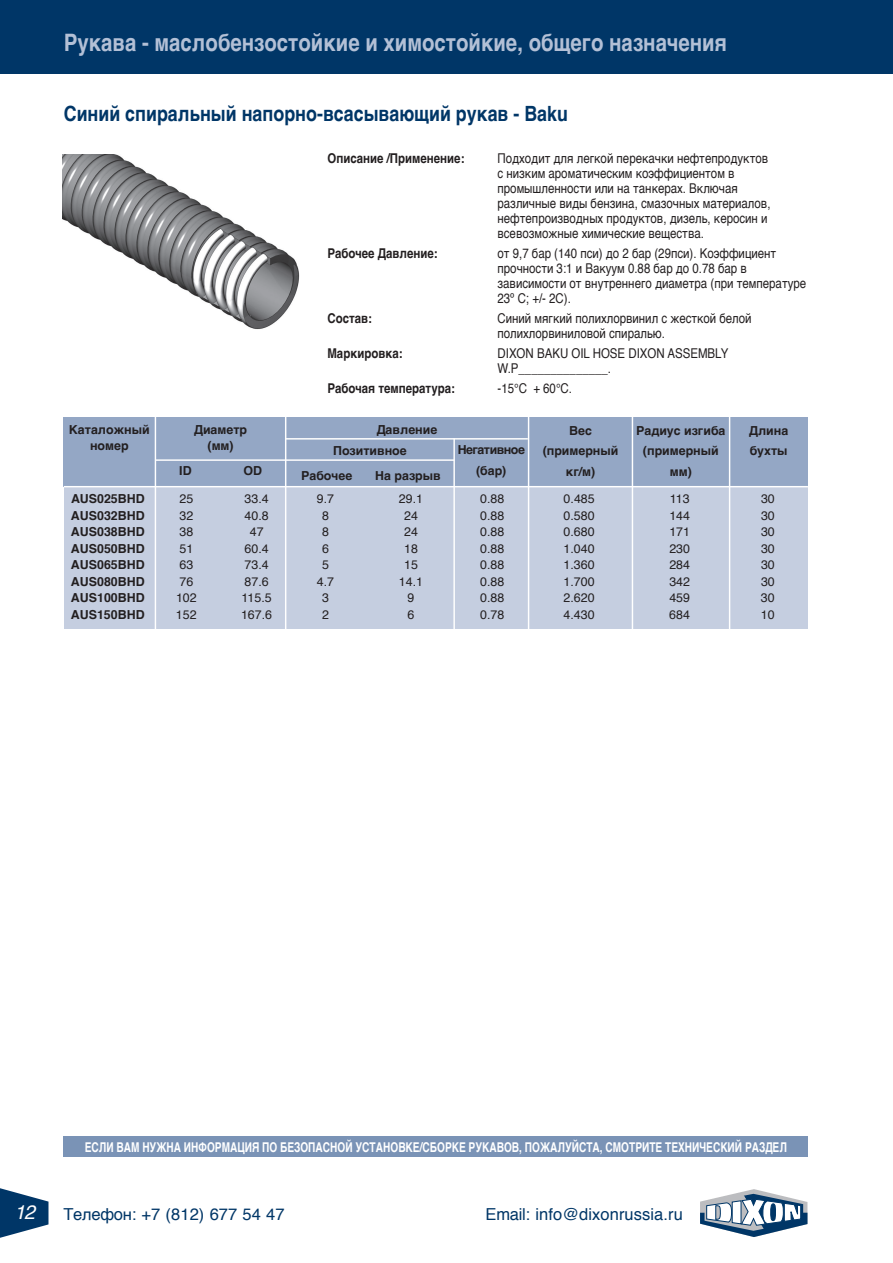
<style>
.page{position:relative;width:893px;height:1263px;background:#fff}
.page>*{position:absolute;margin:0;border:0;box-sizing:border-box;transform-origin:0 0}
.t1{font:700 24px "Helvetica";color:#b3c0d6;scale:.85 1}
.t2{font:700 21px "Helvetica";color:#003667;scale:.85 1}
.t3{font:italic 19.5px "Helvetica";color:#fff}
.t4{font:16.5px "Helvetica";letter-spacing:.005em;color:#003667}
.t5{font:13.5px/15px "Helvetica";color:#231f20;scale:.85 1}
.t6{font:700 13.5px "Helvetica";color:#fff;scale:.75 1}
.t7{font:700 13.5px "Helvetica";color:#231f20;scale:.85 1}
.t8{font:700 12.45px/20.5px "Helvetica";color:#231f20;text-align:center}
.t9{font:12.45px "Helvetica";color:#231f20}
</style>
<div class="page">
<svg style="left:0;top:1188px;width:48px;height:50px"></svg>
<div style="left:0;top:0;width:893px;height:73px;background:#003667"></div>
<svg style="left:700px;top:1189px;width:108px;height:48px"></svg>
<img style="left:63px;top:154px;width:237px;height:176px">
<div style="left:64px;top:451px;width:744px;height:177px;background:#c5cee0"></div>
<div style="left:64px;top:418px;width:744px;height:69px;background:#94a7c5"></div>
<hr style="left:64px;top:486px;width:744px;height:1px;background:#fff">
<hr style="left:155px;top:459px;width:299px;height:2px;background:#fff">
<hr style="left:286px;top:438px;width:242px;height:2px;background:#fff">
<hr style="left:453px;top:438px;width:2px;height:193px;background:#fff">
<hr style="left:155px;top:417px;width:1px;height:214px;background:#fff">
<hr style="left:285px;top:417px;width:1px;height:214px;background:#fff">
<hr style="left:632px;top:417px;width:1px;height:214px;background:#fff">
<hr style="left:729px;top:417px;width:1px;height:214px;background:#fff">
<hr style="left:528px;top:417px;width:1px;height:214px;background:#fff">
<div style="left:64px;top:1136px;width:744px;height:20px;background:#7a93b6"></div>
<h1 class="t1" style="left:64px;top:23px;width:782px">Рукава - маслобензостойкие и химостойкие, общего назначения</h1>
<h2 class="t2" style="left:64px;top:97px;width:595px">Синий спиральный напорно-всасывающий рукав - Baku</h2>
<p class="t7" style="left:327px;top:147px;width:163px">Описание /Применение:</p>
<p class="t5" style="left:497px;top:151px;width:323px">Подходит для легкой перекачки нефтепродуктов с низким ароматическим коэффициентом в промышленности или на танкерах. Включая различные виды бензина, смазочных материалов, нефтепроизводных продуктов, дизель, керосин и всевозможные химические вещества.</p>
<p class="t7" style="left:327px;top:242px;width:131px">Рабочее Давление:</p>
<p class="t5" style="left:497px;top:246px;width:365px">от 9,7 бар (140 пси) до 2 бар (29пси). Коэффициент прочности 3:1 и Вакуум 0.88 бар до 0.78 бар в зависимости от внутреннего диаметра (при температуре 23º С; +/- 2С).</p>
<p class="t7" style="left:327px;top:307px;width:54px">Состав:</p>
<p class="t5" style="left:497px;top:311px;width:300px">Синий мягкий полихлорвинил с жесткой белой полихлорвиниловой спиралью.</p>
<p class="t7" style="left:327px;top:342px;width:90px">Маркировка:</p>
<p class="t5" style="left:497px;top:346px;width:273px">DIXON BAKU OIL HOSE DIXON ASSEMBLY<br>W.P______________.</p>
<p class="t7" style="left:327px;top:377px;width:152px">Рабочая температура:</p>
<p class="t5" style="left:497px;top:381px;width:89px">-15°C + 60°C.</p>
<p class="t8" style="left:543px;top:420px;width:77px">Вес (примерный кг/м)</p>
<p class="t8" style="left:636px;top:420px;width:91px">Радиус изгиба (примерный мм)</p>
<p class="t8" style="left:749px;top:420px;width:41px;text-align:left">Длина бухты</p>
<p class="t8" style="left:69px;top:421px;width:82px;line-height:16.5px">Каталожный номер</p>
<p class="t8" style="left:377px;top:419px;width:62px">Давление</p>
<p class="t8" style="left:194px;top:421px;width:55px;line-height:16.5px">Диаметр (мм)</p>
<p class="t8" style="left:458px;top:440px;width:69px">Негативное (бар)</p>
<p class="t8" style="left:301px;top:438px;width:107px;line-height:24.8px;text-align:left;text-indent:32px">Позитивное<br>Рабочее</p>
<p class="t8" style="left:179px;top:461px;width:14px">ID</p>
<p class="t8" style="left:243px;top:461px;width:20px">OD</p>
<p class="t8" style="left:375px;top:465px;width:67px">На разрыв</p>
<p class="t8" style="left:71px;top:489px;width:75px">AUS025BHD</p>
<p class="t9" style="left:180px;top:489px;width:15px">25</p>
<p class="t9" style="left:245px;top:489px;width:26px">33.4</p>
<p class="t9" style="left:317px;top:489px;width:19px">9.7</p>
<p class="t9" style="left:399px;top:489px;width:26px">29.1</p>
<p class="t9" style="left:480px;top:489px;width:26px">0.88</p>
<p class="t9" style="left:564px;top:489px;width:33px">0.485</p>
<p class="t9" style="left:670px;top:489px;width:21px">113</p>
<p class="t9" style="left:761px;top:489px;width:15px">30</p>
<p class="t8" style="left:71px;top:505px;width:75px">AUS032BHD</p>
<p class="t9" style="left:179px;top:506px;width:15px">32</p>
<p class="t9" style="left:245px;top:506px;width:26px">40.8</p>
<p class="t9" style="left:322px;top:506px;width:8px">8</p>
<p class="t9" style="left:404px;top:506px;width:15px">24</p>
<p class="t9" style="left:480px;top:506px;width:26px">0.88</p>
<p class="t9" style="left:564px;top:506px;width:33px">0.580</p>
<p class="t9" style="left:669px;top:506px;width:22px">144</p>
<p class="t9" style="left:761px;top:506px;width:15px">30</p>
<p class="t8" style="left:71px;top:522px;width:75px">AUS038BHD</p>
<p class="t9" style="left:179px;top:522px;width:15px">38</p>
<p class="t9" style="left:250px;top:522px;width:15px">47</p>
<p class="t9" style="left:322px;top:522px;width:8px">8</p>
<p class="t9" style="left:404px;top:522px;width:15px">24</p>
<p class="t9" style="left:480px;top:522px;width:26px">0.88</p>
<p class="t9" style="left:564px;top:522px;width:33px">0.680</p>
<p class="t9" style="left:669px;top:522px;width:22px">171</p>
<p class="t9" style="left:761px;top:522px;width:15px">30</p>
<p class="t8" style="left:71px;top:538px;width:75px">AUS050BHD</p>
<p class="t9" style="left:179px;top:539px;width:15px">51</p>
<p class="t9" style="left:245px;top:539px;width:26px">60.4</p>
<p class="t9" style="left:322px;top:539px;width:8px">6</p>
<p class="t9" style="left:404px;top:539px;width:15px">18</p>
<p class="t9" style="left:480px;top:539px;width:26px">0.88</p>
<p class="t9" style="left:564px;top:539px;width:33px">1.040</p>
<p class="t9" style="left:669px;top:539px;width:22px">230</p>
<p class="t9" style="left:761px;top:539px;width:15px">30</p>
<p class="t8" style="left:71px;top:555px;width:75px">AUS065BHD</p>
<p class="t9" style="left:179px;top:555px;width:15px">63</p>
<p class="t9" style="left:245px;top:555px;width:26px">73.4</p>
<p class="t9" style="left:322px;top:555px;width:8px">5</p>
<p class="t9" style="left:404px;top:555px;width:15px">15</p>
<p class="t9" style="left:480px;top:555px;width:26px">0.88</p>
<p class="t9" style="left:564px;top:555px;width:33px">1.360</p>
<p class="t9" style="left:669px;top:555px;width:22px">284</p>
<p class="t9" style="left:761px;top:555px;width:15px">30</p>
<p class="t8" style="left:71px;top:571px;width:75px">AUS080BHD</p>
<p class="t9" style="left:179px;top:572px;width:15px">76</p>
<p class="t9" style="left:245px;top:572px;width:26px">87.6</p>
<p class="t9" style="left:317px;top:572px;width:19px">4.7</p>
<p class="t9" style="left:399px;top:572px;width:26px">14.1</p>
<p class="t9" style="left:480px;top:572px;width:26px">0.88</p>
<p class="t9" style="left:564px;top:572px;width:33px">1.700</p>
<p class="t9" style="left:669px;top:572px;width:22px">342</p>
<p class="t9" style="left:761px;top:572px;width:15px">30</p>
<p class="t8" style="left:71px;top:588px;width:75px">AUS100BHD</p>
<p class="t9" style="left:176px;top:588px;width:22px">102</p>
<p class="t9" style="left:242px;top:588px;width:32px">115.5</p>
<p class="t9" style="left:322px;top:588px;width:8px">3</p>
<p class="t9" style="left:407px;top:588px;width:8px">9</p>
<p class="t9" style="left:480px;top:588px;width:26px">0.88</p>
<p class="t9" style="left:564px;top:588px;width:33px">2.620</p>
<p class="t9" style="left:669px;top:588px;width:22px">459</p>
<p class="t9" style="left:761px;top:588px;width:15px">30</p>
<p class="t8" style="left:71px;top:604px;width:75px">AUS150BHD</p>
<p class="t9" style="left:176px;top:605px;width:22px">152</p>
<p class="t9" style="left:241px;top:605px;width:33px">167.6</p>
<p class="t9" style="left:322px;top:605px;width:8px">2</p>
<p class="t9" style="left:407px;top:605px;width:8px">6</p>
<p class="t9" style="left:480px;top:605px;width:26px">0.78</p>
<p class="t9" style="left:563px;top:605px;width:33px">4.430</p>
<p class="t9" style="left:669px;top:605px;width:22px">684</p>
<p class="t9" style="left:761px;top:605px;width:15px">10</p>
<p class="t6" style="left:85px;top:1136px;width:938px">Если вам нужна информация по безопасной установ ке/сбор ке рукавов, пожалуйста, смотрите технический раздел</p>
<h3 class="t3" style="left:14px;top:1196px;width:22px">12</h3>
<p class="t4" style="left:63px;top:1201px;width:223px">Телефон: +7 (812) 677 54 47</p>
<p class="t4" style="left:486px;top:1201px;width:199px">Email: info@dixonrussia.ru</p>
</div>
